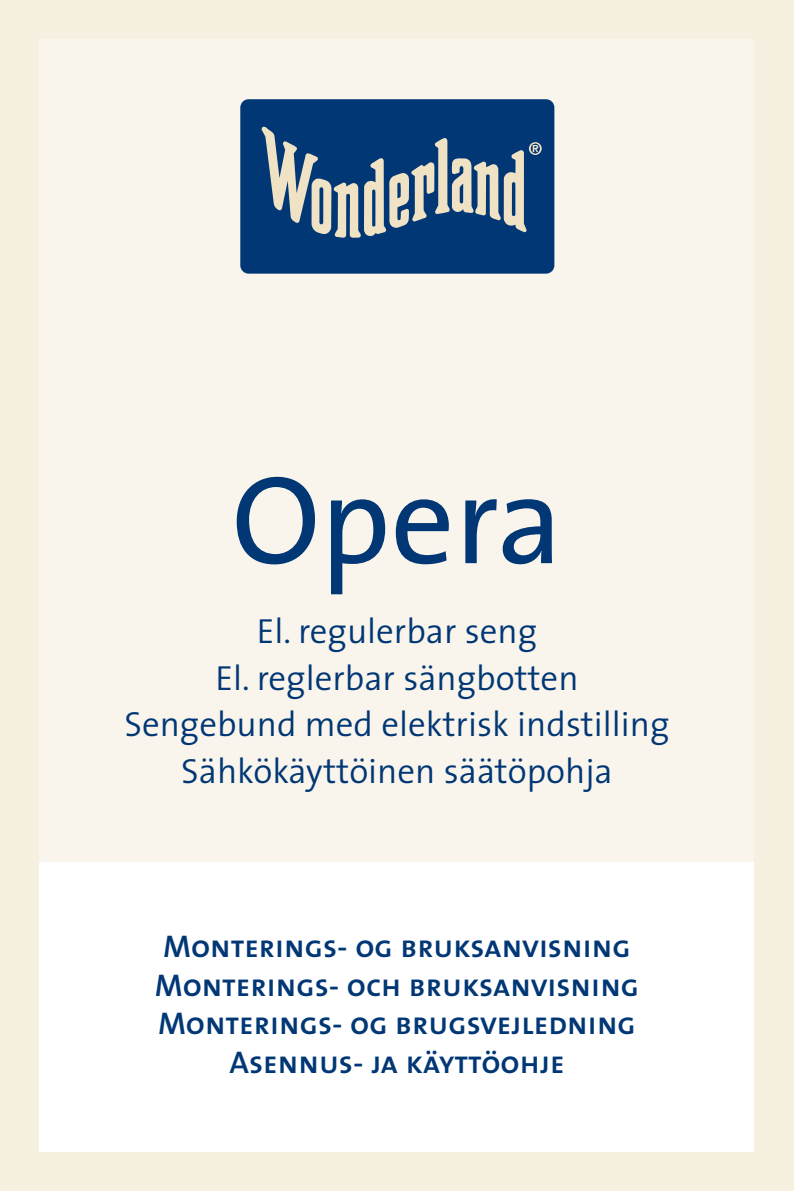
<style>
.page{position:relative;width:794px;height:1191px;background:#f6f0e1}
.page>*{position:absolute;margin:0;border:0;box-sizing:border-box;transform-origin:0 0}
.t1{font:126px "The Sans";color:#013775}
.t2{font:300 35px "The Sans";color:#013775}
.t3{font:31.5px "The Sans Semi Bold Caps";color:#013775}
</style>
<div class="page">
<div style="left:40px;top:40px;width:714px;height:821px;background:#f9f5ec"></div>
<div style="left:40px;top:861px;width:714px;height:290px;background:#fff"></div>
<div style="left:240px;top:99px;width:314px;height:175px;background:#013775;border-radius:8px"></div>
<svg style="left:261px;top:126px;width:281px;height:112px"></svg>
<p class="t1" style="left:231px;top:416px;width:333px">Opera</p>
<p class="t2" style="left:257px;top:602px;width:282px">El. regulerbar seng</p>
<p class="t2" style="left:215px;top:649px;width:364px">El. reglerbar sängbotten</p>
<p class="t2" style="left:124px;top:695px;width:546px">Sengebund med elektrisk indstilling</p>
<p class="t2" style="left:181px;top:741px;width:433px">Sähkökäyttöinen säätöpohja</p>
<p class="t3" style="left:163px;top:920px;width:469px">Monterings- og bruksanvisning</p>
<p class="t3" style="left:155px;top:958px;width:486px">Monterings- och bruksanvisning</p>
<p class="t3" style="left:158px;top:997px;width:479px">Monterings- og brugsvejledning</p>
<p class="t3" style="left:229px;top:1035px;width:336px">Asennus- ja käyttöohje</p>
</div>
